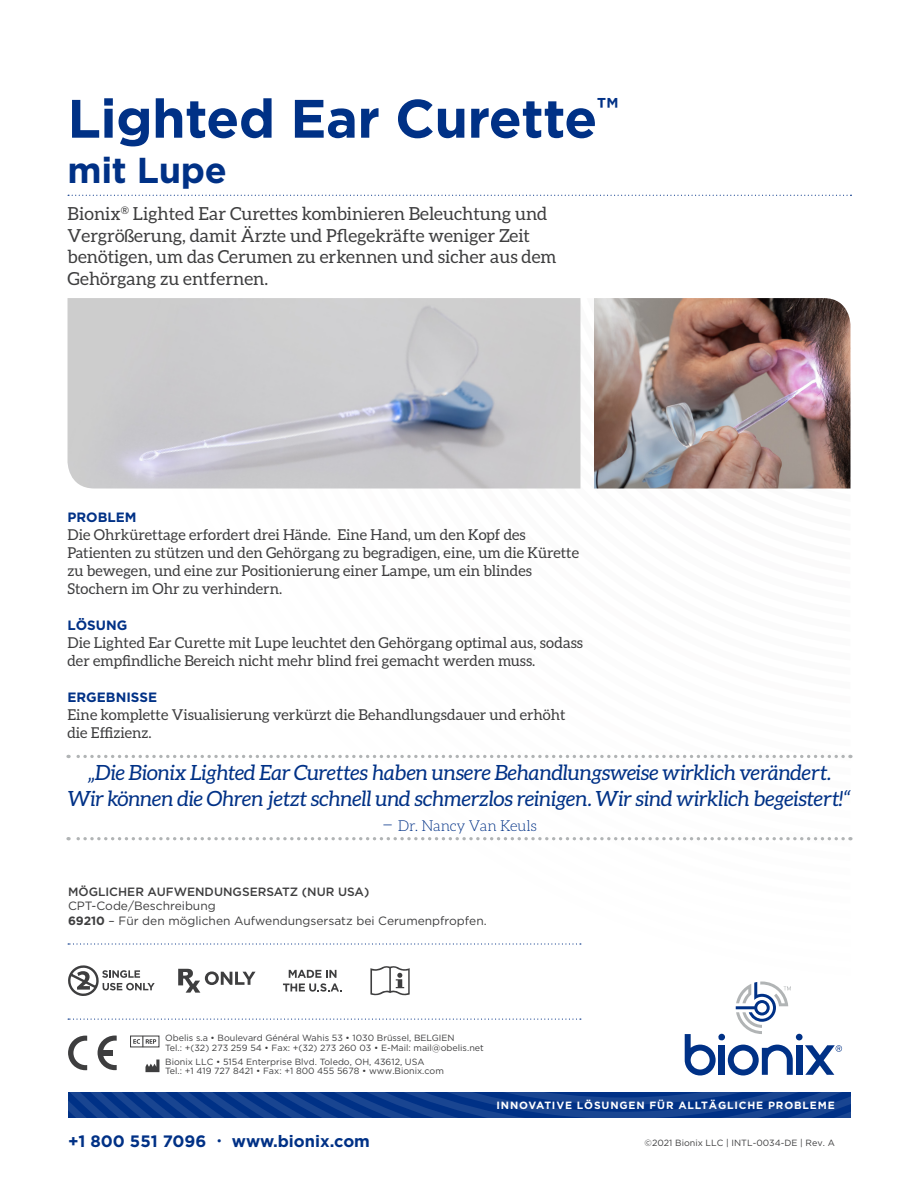
<style>
.page{position:relative;width:918px;height:1188px;background:#fff}
.page>*{position:absolute;margin:0;border:0;box-sizing:border-box;transform-origin:0 0}
.t1{font:700 54px "Gotham";letter-spacing:-.01em;color:#003186}
.t2{font:700 36px "Gotham";letter-spacing:-.01em;color:#003186}
.t3{font:italic 21px/25.2px "Aleo";letter-spacing:-.01em;color:#003186;text-align:center}
.t4{font:18px/21.6px "Aleo";color:#3e3e3f}
.t5{font:700 16.5px "Gotham";color:#003186}
.t6{font:15px/18px "Aleo";color:#3e3e3f}
.t7{font:300 15px "Aleo";letter-spacing:-.01em;color:#003186}
.t8{font:700 13.5px "Gotham";color:#003186}
.t9{font:12px "Gotham";color:#3e3e3f}
.t10{font:500 12px "Gotham";color:#3e3e3f}
.t11{font:700 10.5px "Gotham";letter-spacing:.08em;color:#fff}
.t12{font:9px/9.8px "Gotham";color:#3e3e3f}
.s1{font-size:21px}
.s2{font-weight:700}
.s3{font-weight:400;font-size:12px}
</style>
<div class="page">
<svg style="left:68px;top:1092px;width:782px;height:26px;background:#0c3b8b"></svg>
<svg style="left:68px;top:1019px;width:513px;height:1px"></svg>
<svg style="left:68px;top:943px;width:38px;height:2px"></svg>
<svg style="left:68px;top:1036px;width:19px;height:34px"></svg>
<svg style="left:98px;top:1036px;width:19px;height:34px"></svg>
<div style="left:103px;top:1050px;width:10px;height:5px;background:#3e3e3f"></div>
<svg style="left:145px;top:1060px;width:14px;height:12px"></svg>
<div style="left:130px;top:1036px;width:29px;height:11px;border:1px solid #3e3e3f"></div>
<svg style="left:133px;top:1036px;width:23px;height:11px"></svg>
<svg style="left:370px;top:978px;width:40px;height:18px"></svg>
<svg style="left:68px;top:966px;width:87px;height:30px"></svg>
<svg style="left:283px;top:983px;width:59px;height:9px"></svg>
<svg style="left:178px;top:978px;width:74px;height:15px"></svg>
<div style="left:796px;top:1045px;width:6px;height:30px;background:#003186"></div>
<div style="left:796px;top:1034px;width:7px;height:6px;background:#003186;border-radius:50%"></div>
<svg style="left:805px;top:1045px;width:37px;height:30px"></svg>
<svg style="left:685px;top:982px;width:108px;height:94px"></svg>
<svg style="left:108px;top:298px;width:742px;height:680px"></svg>
<svg style="left:68px;top:755px;width:775px;height:3px"></svg>
<svg style="left:68px;top:837px;width:775px;height:3px"></svg>
<img style="left:594px;top:298px;width:256px;height:191px">
<img style="left:68px;top:298px;width:512px;height:191px">
<svg style="left:68px;top:195px;width:783px;height:1px"></svg>
<p class="t1" style="left:68px;top:87px;width:553px">Lighted Ear Curette<sup>™</sup></p>
<p class="t2" style="left:68px;top:149px;width:161px">mit Lupe</p>
<p class="t4" style="left:68px;top:203px;width:491px">Bionix<sup>®</sup> Lighted Ear Curettes kombinieren Beleuchtung und Vergrößerung, damit Ärzte und Pflegekräfte weniger Zeit benötigen, um das Cerumen zu erkennen und sicher aus dem Gehörgang zu entfernen.</p>
<p class="t8" style="left:68px;top:510px;width:71px">PROBLEM</p>
<p class="t6" style="left:68px;top:526px;width:513px">Die Ohrkürettage erfordert drei Hände. Eine Hand, um den Kopf des Patienten zu stützen und den Gehörgang zu begradigen, eine, um die Kürette zu bewegen, und eine zur Positionierung einer Lampe, um ein blindes Stochern im Ohr zu verhindern.</p>
<p class="t8" style="left:68px;top:618px;width:61px">LÖSUNG</p>
<p class="t6" style="left:68px;top:634px;width:517px">Die Lighted Ear Curette mit Lupe leuchtet den Gehörgang optimal aus, sodass der empfindliche Bereich nicht mehr blind frei gemacht werden muss.</p>
<p class="t8" style="left:68px;top:690px;width:91px">ERGEBNISSE</p>
<p class="t6" style="left:68px;top:706px;width:500px">Eine komplette Visualisierung verkürzt die Behandlungsdauer und erhöht die Effizienz.</p>
<p class="t3" style="left:68px;top:760px;width:785px">„Die Bionix Lighted Ear Curettes haben unsere Behandlungsweise wirklich verändert.<br>Wir können die Ohren jetzt schnell und schmerzlos reinigen. Wir sind wirklich begeistert!“</p>
<p class="t7" style="left:382px;top:817px;width:156px"><span class="s1">–</span> Dr. Nancy Van Keuls</p>
<p class="t10" style="left:68px;top:885px;width:303px">MÖGLICHER AUFWENDUNGSERSATZ (NUR USA)</p>
<p class="t9" style="left:68px;top:899px;width:149px">CPT-Code/Beschreibung</p>
<p class="t9" style="left:68px;top:914px;width:420px"><span class="s2">69210</span> – Für den möglichen Aufwendungsersatz bei Cerumenpfropfen.</p>
<p class="t12" style="left:165px;top:1033px;width:320px">Obelis s.a • Boulevard Général Wahis 53 • 1030 Brüssel, BELGIEN<br>Tel.: +(32) 273 259 54 • Fax: +(32) 273 260 03 • E-Mail: mail@obelis.net</p>
<p class="t12" style="left:165px;top:1056px;width:280px">Bionix LLC • 5154 Enterprise Blvd. Toledo, OH, 43612, USA<br>Tel.: +1 419 727 8421 • Fax: +1 800 455 5678 • www.Bionix.com</p>
<p class="t5" style="left:68px;top:1131px;width:303px">+1 800 551 7096 <span class="s3">•</span> www.bionix.com</p>
<p class="t11" style="left:497px;top:1099px;width:340px">INNOVATIVE LÖSUNGEN FÜR ALLTÄGLICHE PROBLEME</p>
<p class="t12" style="left:645px;top:1137px;width:192px">©2021 Bionix LLC | INTL-0034-DE | Rev. A</p>
</div>
